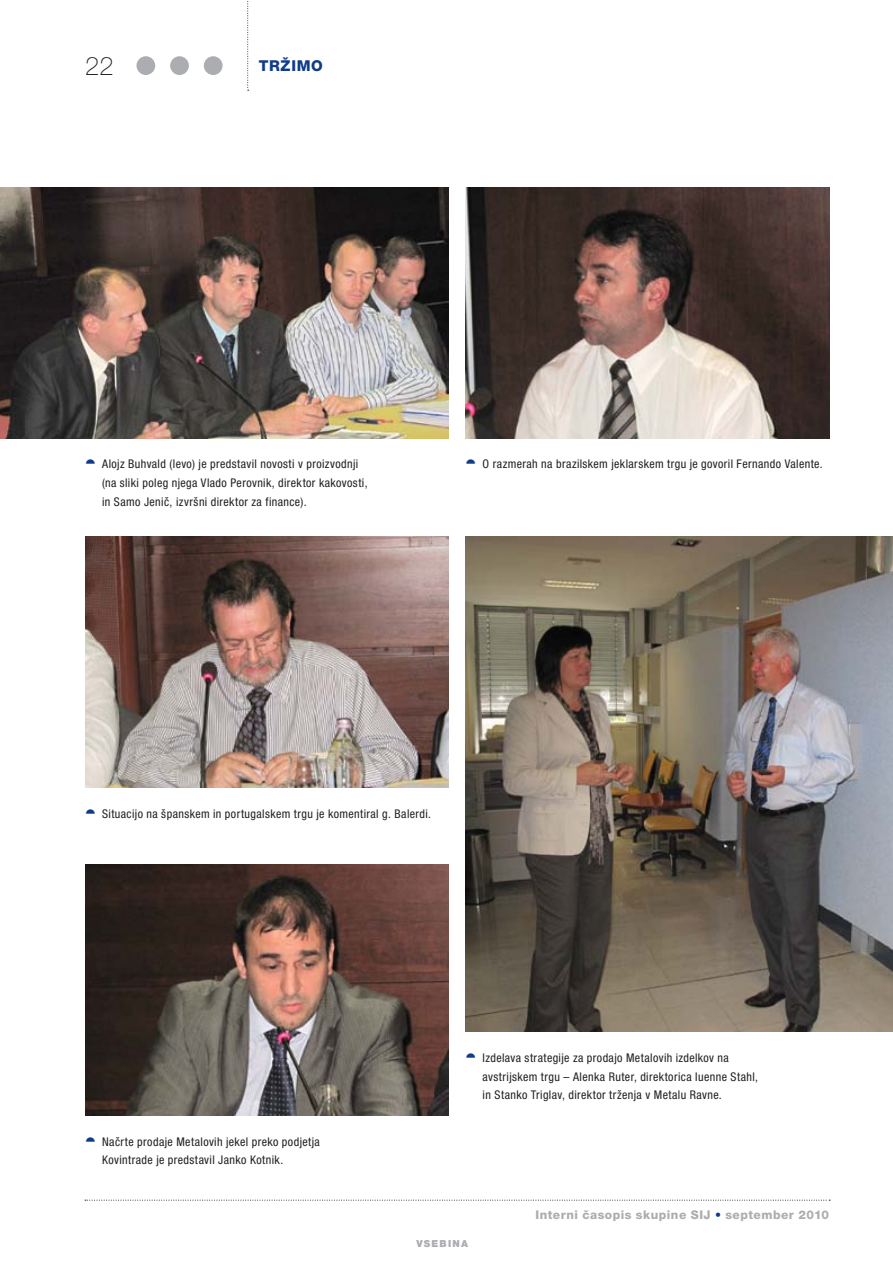
<style>
.page{position:relative;width:893px;height:1263px;background:#fff}
.page>*{position:absolute;margin:0;border:0;box-sizing:border-box;transform-origin:0 0}
.t1{font:100 25.5px "Helvetica Neue LT Pro";color:#231f20}
.t2{font:800 15px "Helvetica Neue LT Pro";color:#103b8a}
.t3{font:condensed 12px/18.8px "Helvetica Neue LT Pro";letter-spacing:.035em;color:#231f20}
.t4{font:800 12px "Helvetica Neue LT Pro";letter-spacing:.04em;color:#acadb1}
.t5{font:900 9.75px "Helvetica Neue LT Pro";letter-spacing:.125em;color:#acadb1}
.s1{color:#103b8a}
</style>
<div class="page">
<svg style="left:85px;top:1200px;width:745px;height:1px"></svg>
<div style="left:136px;top:56px;width:19px;height:19px;background:#acadb1;border-radius:50%"></div>
<div style="left:170px;top:56px;width:19px;height:19px;background:#acadb1;border-radius:50%"></div>
<div style="left:204px;top:56px;width:19px;height:19px;background:#acadb1;border-radius:50%"></div>
<svg style="left:247px;top:1px;width:2px;height:90px"></svg>
<img style="left:0;top:188px;width:449px;height:250px">
<img style="left:466px;top:188px;width:363px;height:250px">
<img style="left:85px;top:537px;width:364px;height:251px">
<img style="left:466px;top:537px;width:427px;height:494px">
<img style="left:85px;top:865px;width:364px;height:250px">
<h1 class="t1" style="left:85px;top:51px;width:30px">22</h1>
<p class="t2" style="left:259px;top:57px;width:65px">Tržimo</p>
<p class="t3" style="left:102px;top:455px;width:267px">Alojz Buhvald (levo) je predstavil novosti v proizvodnji (na sliki poleg njega Vlado Perovnik, direktor kakovosti, in Samo Jenič, izvršni direktor za finance).</p>
<p class="t3" style="left:483px;top:455px;width:342px">O razmerah na brazilskem jeklarskem trgu je govoril Fernando Valente.</p>
<p class="t3" style="left:102px;top:804px;width:330px">Situacijo na španskem in portugalskem trgu je komentiral g. Balerdi.</p>
<p class="t3" style="left:102px;top:1132px;width:219px">Načrte prodaje Metalovih jekel preko podjetja<br>Kovintrade je predstavil Janko Kotnik.</p>
<p class="t3" style="left:483px;top:1048px;width:277px">Izdelava strategije za prodajo Metalovih izdelkov na avstrijskem trgu – Alenka Ruter, direktorica Iuenne Stahl, in Stanko Triglav, direktor trženja v Metalu Ravne.</p>
<p class="t5" style="left:416px;top:1238px;width:53px">VSEBINA</p>
<p class="t4" style="left:536px;top:1207px;width:295px">Interni časopis skupine SIJ <span class="s1">•</span> september 2010</p>
</div>
